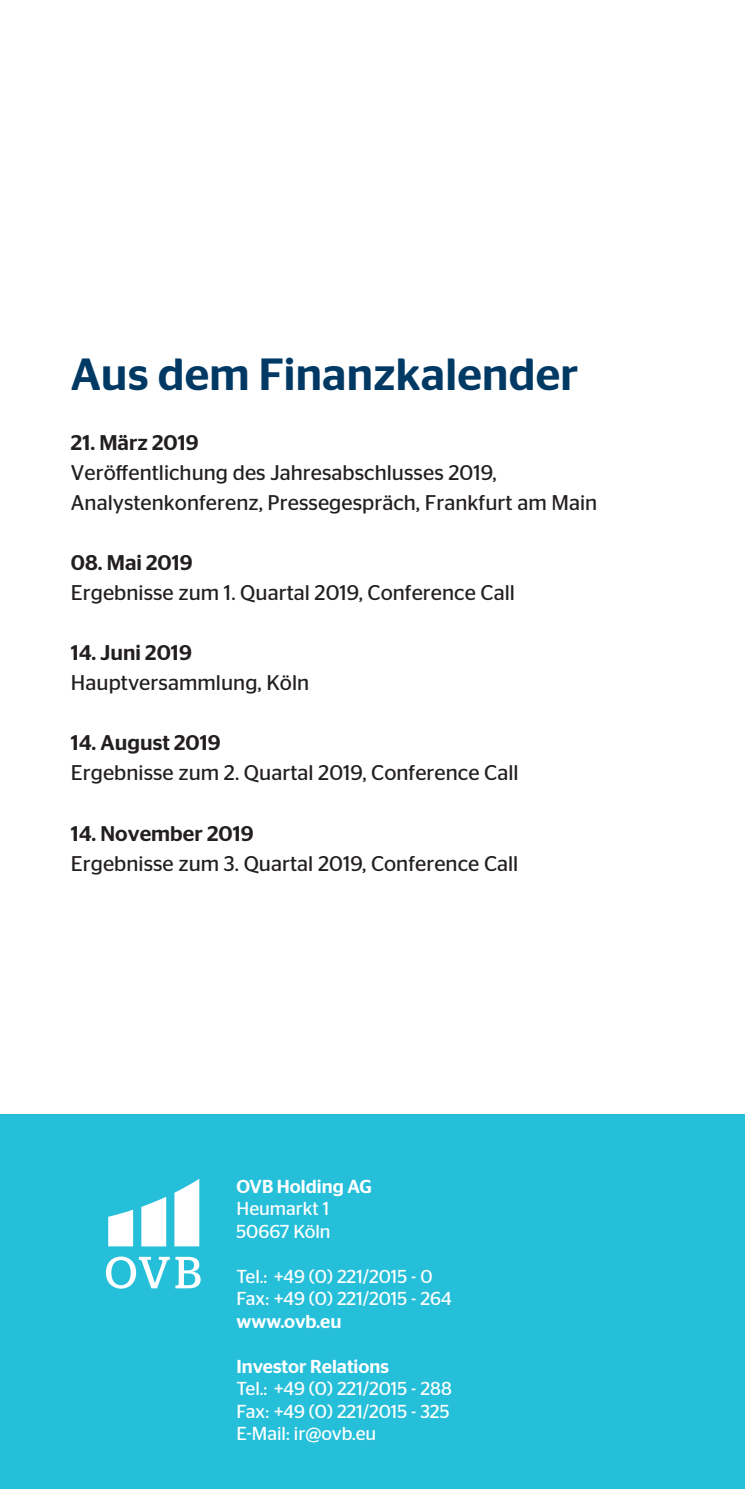
<style>
.page{position:relative;width:745px;height:1489px;background:#fff}
.page>*{position:absolute;margin:0;border:0;box-sizing:border-box;transform-origin:0 0}
.t1{font:500 45px "Stag Sans";letter-spacing:.005em;color:#003964}
.t2{font:21.25px/30px "Stag Sans";color:#231f20}
.t3{font:500 21.25px "Stag Sans";color:#231f20}
.t4{font:18.75px/22.5px "Stag Sans";color:#fff}
.t5{font:500 18.75px "Stag Sans";color:#fff}
</style>
<div class="page">
<div style="left:0;top:1114px;width:744px;height:374px;background:#26bfd9"></div>
<svg style="left:106px;top:1179px;width:94px;height:109px"></svg>
<h1 class="t1" style="left:71px;top:348px;width:508px">Aus dem Finanzkalender</h1>
<p class="t3" style="left:71px;top:430px;width:129px">21. März 2019</p>
<p class="t2" style="left:71px;top:457px;width:527px">Veröffentlichung des Jahresabschlusses 2019,<br>Analystenkonferenz, Pressegespräch, Frankfurt am Main</p>
<p class="t3" style="left:71px;top:550px;width:123px">08. Mai 2019</p>
<p class="t2" style="left:71px;top:577px;width:445px">Ergebnisse zum 1. Quartal 2019, Conference Call</p>
<p class="t3" style="left:71px;top:640px;width:122px">14. Juni 2019</p>
<p class="t2" style="left:71px;top:667px;width:239px">Hauptversammlung, Köln</p>
<p class="t3" style="left:71px;top:730px;width:151px">14. August 2019</p>
<p class="t2" style="left:71px;top:757px;width:449px">Ergebnisse zum 2. Quartal 2019, Conference Call</p>
<p class="t3" style="left:71px;top:820px;width:184px">14. November 2019</p>
<p class="t2" style="left:71px;top:848px;width:448px">Ergebnisse zum 3. Quartal 2019, Conference Call</p>
<p class="t5" style="left:236px;top:1175px;width:137px">OVB Holding AG</p>
<p class="t4" style="left:236px;top:1197px;width:95px">Heumarkt 1<br>50667 Köln</p>
<p class="t4" style="left:236px;top:1264px;width:216px">Tel.: +49 (0) 221/2015 - 0<br>Fax: +49 (0) 221/2015 - 264</p>
<p class="t5" style="left:236px;top:1310px;width:106px">www.ovb.eu</p>
<p class="t5" style="left:236px;top:1355px;width:154px">Investor Relations</p>
<p class="t4" style="left:236px;top:1377px;width:216px;text-align:justify">Tel.: +49 (0) 221/2015 - 288<br>Fax: +49 (0) 221/2015 - 325<br>E-Mail: ir@ovb.eu</p>
</div>
